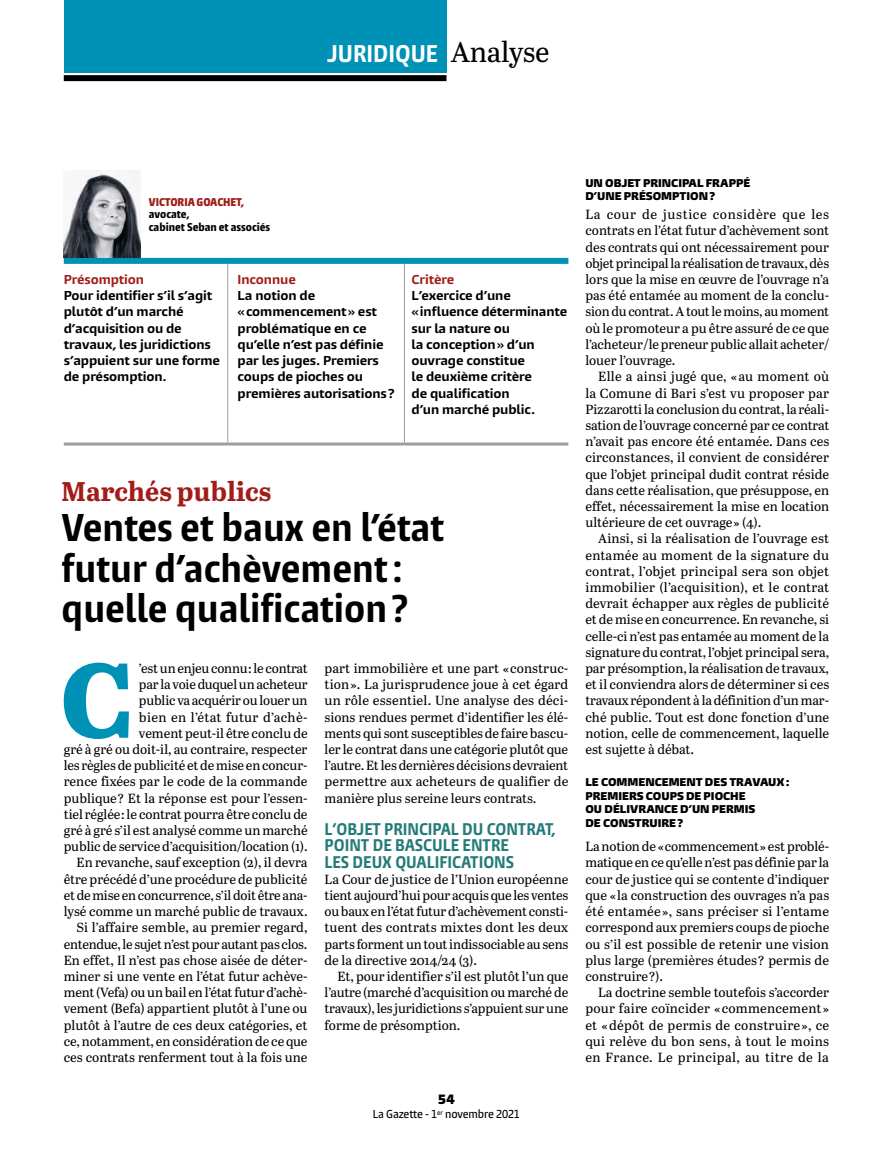
<style>
.page{position:relative;width:893px;height:1157px;background:#fff}
.page>*{position:absolute;margin:0;border:0;box-sizing:border-box;transform-origin:0 0}
.t1{font:800 105.75px "Abril Text";color:#0092b6}
.t2{font:700 condensed 36px/40.5px "Burlingame Pro";color:#000}
.t3{font:700 27px "Abril Text";color:#a11d1a}
.t4{font:700 condensed 22.5px "Burlingame Pro";color:#fff}
.t5{font:700 condensed 15.75px/16.2px "Burlingame Pro";color:#237b79}
.t6{font:13.2px/16.2px "Abril Text";letter-spacing:-.005em;color:#000;text-align:justify}
.t7{font:900 12.6px "Burlingame Pro";color:#000}
.t8{font:700 12px/16.2px "Burlingame Pro";letter-spacing:-.01em;color:#000}
.t9{font:700 12px "Burlingame Pro";letter-spacing:-.01em;color:#a11d1a}
.t10{font:500 condensed 10.8px "Burlingame Pro";letter-spacing:-.01em;color:#000}
.t11{font:900 10.5px/13.5px "Burlingame Pro";color:#000}
.t12{font:800 condensed 10.5px/12.8px "Burlingame Pro";color:#000}
.t13{font:900 condensed 10.5px "Burlingame Pro";color:#a11d1a}
.s1{font-family:"Abril Text";font-weight:400;font-stretch:normal;font-size:28.5px;color:#000}
</style>
<div class="page">
<div style="left:64px;top:0;width:382px;height:72px;background:#0092b6"></div>
<div style="left:64px;top:75px;width:382px;height:6px;background:#000"></div>
<hr style="left:64px;top:442px;width:504px;height:3px;background:#9d9d9c">
<div style="left:64px;top:258px;width:504px;height:6px;background:#0092b6"></div>
<img style="left:64px;top:171px;width:76px;height:87px">
<hr style="left:227px;top:264px;width:1px;height:178px;background:#9d9d9c">
<hr style="left:404px;top:264px;width:1px;height:178px;background:#9d9d9c">
<h3 class="t4" style="left:327px;top:39px;width:224px">JURIDIQUE <span class="s1">Analyse</span></h3>
<p class="t13" style="left:149px;top:195px;width:97px">VICTORIA GOACHET,</p>
<p class="t12" style="left:149px;top:208px;width:123px">avocate,<br>cabinet Seban et associés</p>
<p class="t9" style="left:64px;top:272px;width:82px">Présomption</p>
<p class="t8" style="left:64px;top:288px;width:158px">Pour identifier s’il s’agit plutôt d’un marché d’acquisition ou de travaux, les juridictions s’appuient sur une forme de présomption.</p>
<p class="t9" style="left:238px;top:272px;width:60px">Inconnue</p>
<p class="t8" style="left:238px;top:288px;width:158px">La notion de «commencement» est problématique en ce qu’elle n’est pas définie par les juges. Premiers coups de pioches ou premières autorisations?</p>
<p class="t9" style="left:411px;top:272px;width:44px">Critère</p>
<p class="t8" style="left:411px;top:288px;width:157px">L’exercice d’une «influence déterminante sur la nature ou<br>la conception» d’un ouvrage constitue<br>le deuxième critère<br>de qualification<br>d’un marché public.</p>
<h3 class="t3" style="left:62px;top:471px;width:211px">Marchés publics</h3>
<h2 class="t2" style="left:62px;top:508px;width:384px">Ventes et baux en l’état futur d’achèvement: quelle qualification?</h2>
<h1 class="t1" style="left:60px;top:622px;width:75px">C</h1>
<p class="t6" style="left:64px;top:659px;width:245px;text-align:right">’est un enjeu connu : le contrat<br>par la voie duquel un acheteur<br>public va acquérir ou louer un<br>bien en l’état futur d’achè-<br>vement peut-il être conclu de<br>gré à gré ou doit-il, au contraire, respecter les règles de publicité et de mise en concur&shy;rence fixées par le code de la commande publique ? Et la réponse est pour l’essen&shy;tiel réglée : le contrat pourra être conclu de gré à gré s’il est analysé comme un marché public de service d’acquisition/location (1).<br>En revanche, sauf exception (2), il devra être précédé d’une procédure de publicité et de mise en concurrence, s’il doit être ana&shy;lysé comme un marché public de travaux.<br>Si l’affaire semble, au premier regard, entendue, le sujet n’est pour autant pas clos.<br>En effet, Il n’est pas chose aisée de déter&shy;miner si une vente en l’état futur achève&shy;ment (Vefa) ou un bail en l’état futur d’achè&shy;vement (Befa) appartient plutôt à l’une ou plutôt à l’autre de ces deux catégories, et ce, notamment, en considération de ce que ces contrats renferment tout à la fois une</p>
<p class="t6" style="left:325px;top:659px;width:245px">part immobilière et une part « construc&shy;tion ». La jurisprudence joue à cet égard un rôle essentiel. Une analyse des déci&shy;sions rendues permet d’identifier les élé&shy;ments qui sont susceptibles de faire bascu&shy;ler le contrat dans une catégorie plutôt que l’autre. Et les dernières décisions devraient permettre aux acheteurs de qualifier de manière plus sereine leurs contrats.</p>
<p class="t5" style="left:325px;top:821px;width:233px">L’OBJET PRINCIPAL DU CONTRAT,<br>POINT DE BASCULE ENTRE<br>LES DEUX QUALIFICATIONS</p>
<p class="t6" style="left:325px;top:870px;width:245px">La Cour de justice de l’Union européenne tient aujourd’hui pour acquis que les ventes ou baux en l’état futur d’achèvement consti&shy;tuent des contrats mixtes dont les deux parts forment un tout indissociable au sens de la directive 2014/24 (3).</p>
<p class="t6" style="left:325px;top:967px;width:245px;text-indent:13px">Et, pour identifier s’il est plutôt l’un que l’autre (marché d’acquisition ou marché de travaux), les juridictions s’appuient sur une forme de présomption.</p>
<p class="t7" style="left:438px;top:1091px;width:19px">54</p>
<p class="t10" style="left:373px;top:1107px;width:149px">La Gazette - 1<sup>er</sup> novembre 2021</p>
<p class="t11" style="left:585px;top:176px;width:166px">UN OBJET PRINCIPAL FRAPPÉ<br>D’UNE PRÉSOMPTION?</p>
<p class="t6" style="left:585px;top:206px;width:245px">La cour de justice considère que les contrats en l’état futur d’achèvement sont des contrats qui ont nécessairement pour objet principal la réalisation de travaux, dès lors que la mise en œuvre de l’ouvrage n’a pas été entamée au moment de la conclu&shy;sion du contrat. A tout le moins, au moment où le promoteur a pu être assuré de ce que l’acheteur / le preneur public allait acheter/ louer l’ouvrage.</p>
<p class="t6" style="left:585px;top:368px;width:245px;text-indent:13px">Elle a ainsi jugé que, « au moment où la Comune di Bari s’est vu proposer par Pizzarotti la conclusion du contrat, la réali&shy;sation de l’ouvrage concerné par ce contrat n’avait pas encore été entamée. Dans ces circonstances, il convient de considérer que l’objet principal dudit contrat réside dans cette réalisation, que présuppose, en effet, nécessairement la mise en location ultérieure de cet ouvrage » (4).</p>
<p class="t6" style="left:585px;top:530px;width:245px;text-indent:13px">Ainsi, si la réalisation de l’ouvrage est entamée au moment de la signature du contrat, l’objet principal sera son objet immobilier (l’acquisition), et le contrat devrait échapper aux règles de publicité et de mise en concurrence. En revanche, si celle-ci n’est pas entamée au moment de la signature du contrat, l’objet principal sera, par présomption, la réalisation de travaux, et il conviendra alors de déterminer si ces travaux répondent à la définition d’un mar&shy;ché public. Tout est donc fonction d’une notion, celle de commencement, laquelle est sujette à débat.</p>
<p class="t11" style="left:585px;top:776px;width:206px">LE COMMENCEMENT DES TRAVAUX:<br>PREMIERS COUPS DE PIOCHE<br>OU DÉLIVRANCE D’UN PERMIS<br>DE CONSTRUIRE?</p>
<p class="t6" style="left:585px;top:838px;width:245px">La notion de « commencement » est problé&shy;matique en ce qu’elle n’est pas définie par la cour de justice qui se contente d’indiquer que « la construction des ouvrages n’a pas été entamée », sans préciser si l’entame correspond aux premiers coups de pioche ou s’il est possible de retenir une vision plus large (premières études ? permis de construire ?).</p>
<p class="t6" style="left:585px;top:983px;width:245px;text-indent:13px">La doctrine semble toutefois s’accorder pour faire coïncider « commencement » et « dépôt de permis de construire », ce qui relève du bon sens, à tout le moins en France. Le principal, au titre de la</p>
</div>
